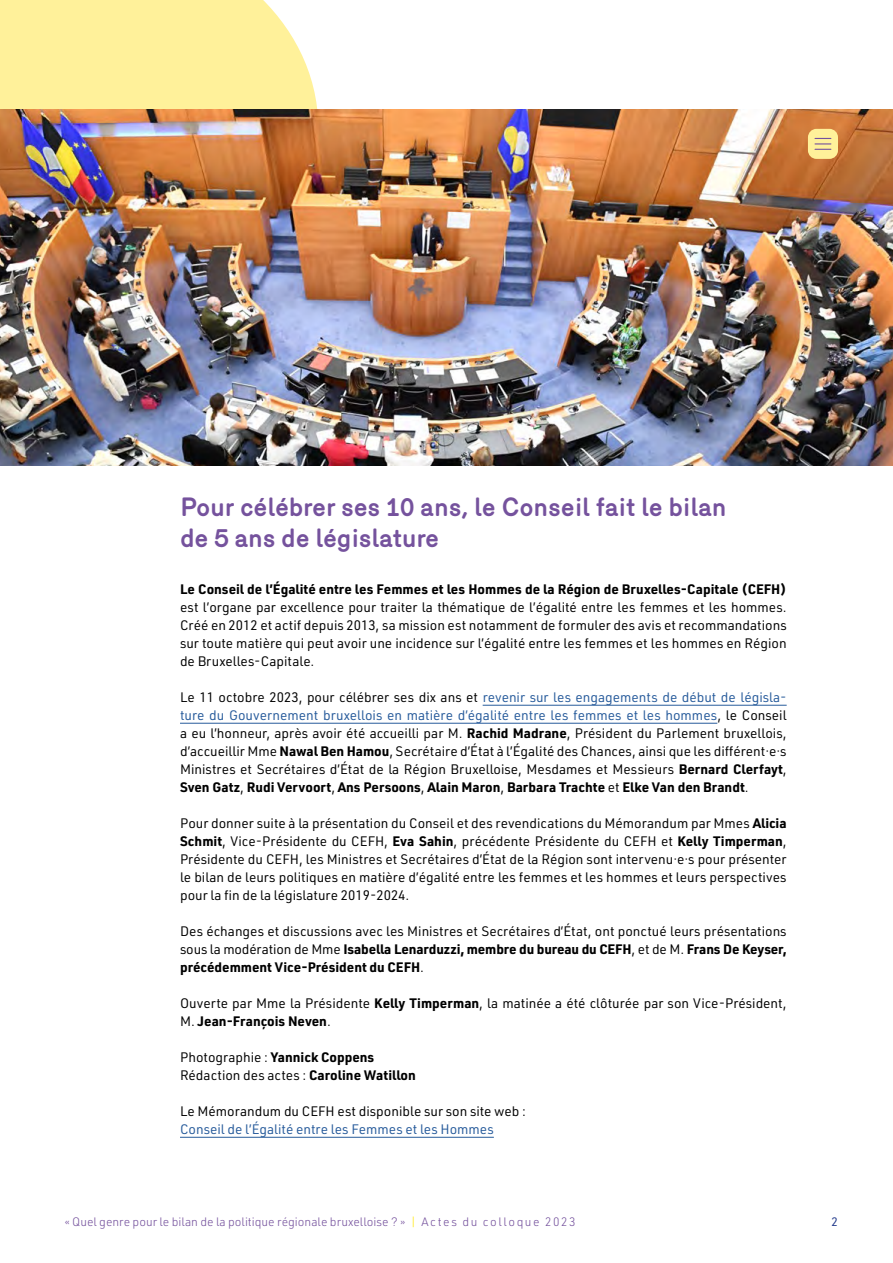
<style>
.page{position:relative;width:893px;height:1263px;background:#fff}
.page>*{position:absolute;margin:0;border:0;box-sizing:border-box;transform-origin:0 0}
.t1{font:700 25.5px/30.6px "Mercury";letter-spacing:-.01em;color:#75529d}
.BODYTEXT{font:13.5px/18px "URWDIN";color:#000;text-align:justify}
.t2{font:300 12px "URWDIN";color:#75529d}
.t3{font:12px "URWDIN";color:#20388a}
.s1{font-weight:700}
.s2{color:#275b9b}
.s3{color:#ffe600}
</style>
<div class="page">
<svg style="left:0;top:0;width:335px;height:110px;background:#fef1a4"></svg>
<hr style="left:483px;top:705px;width:304px;height:1px;background:#275b9b">
<hr style="left:180px;top:723px;width:537px;height:1px;background:#275b9b">
<hr style="left:180px;top:1137px;width:314px;height:1px;background:#275b9b">
<img style="left:0;top:110px;width:893px;height:356px">
<div style="left:808px;top:129px;width:30px;height:30px;background:#fff19a;border-radius:9px"></div>
<svg style="left:815px;top:138px;width:16px;height:12px"></svg>
<p class="t1" style="left:180px;top:492px;width:548px">Pour célébrer ses 10 ans, le Conseil fait le bilan de 5 ans de législature</p>
<p class="BODYTEXT" style="left:180px;top:580px;width:608px"><span class="s1">Le Conseil de l’Égalité entre les Femmes et les Hommes de la Région de Bruxelles-Capitale (CEFH) </span>est l’organe par excellence pour traiter la thématique de l’égalité entre les femmes et les hommes.<br>Créé en 2012 et actif depuis 2013, sa mission est notamment de formuler des avis et recommandations sur toute matière qui peut avoir une incidence sur l’égalité entre les femmes et les hommes en Région de Bruxelles-Capitale.</p>
<p class="BODYTEXT" style="left:180px;top:688px;width:608px">Le 11 octobre 2023, pour célébrer ses dix ans et <span class="s2">revenir sur les engagements de début de législa&shy;ture du Gouvernement bruxellois en matière d’égalité entre les femmes et les hommes</span>, le Conseil a eu l’honneur, après avoir été accueilli par M. <span class="s1">Rachid Madrane</span>, Président du Parlement bruxellois, d’accueillir Mme <span class="s1">Nawal Ben Hamou</span>, Secrétaire d’État à l’Égalité des Chances, ainsi que les différent·e·s Ministres et Secrétaires d’État de la Région Bruxelloise, Mesdames et Messieurs <span class="s1">Bernard Clerfayt</span>, <span class="s1">Sven Gatz</span>, <span class="s1">Rudi Vervoort</span>, <span class="s1">Ans Persoons</span>, <span class="s1">Alain Maron</span>, <span class="s1">Barbara Trachte</span> et <span class="s1">Elke Van den Brandt</span>.</p>
<p class="BODYTEXT" style="left:180px;top:814px;width:608px">Pour donner suite à la présentation du Conseil et des revendications du Mémorandum par Mmes <span class="s1">Alicia Schmit</span>, Vice-Présidente du CEFH, <span class="s1">Eva Sahin</span>, précédente Présidente du CEFH et <span class="s1">Kelly Timperman</span>, Présidente du CEFH, les Ministres et Secrétaires d’État de la Région sont intervenu·e·s pour présenter le bilan de leurs politiques en matière d’égalité entre les femmes et les hommes et leurs perspectives pour la fin de la législature 2019-2024.</p>
<p class="BODYTEXT" style="left:180px;top:922px;width:608px">Des échanges et discussions avec les Ministres et Secrétaires d’État, ont ponctué leurs présentations sous la modération de Mme <span class="s1">Isabella Lenarduzzi, membre du bureau du CEFH</span>, et de M. <span class="s1">Frans De Keyser, précédemment Vice-Président du CEFH</span>.</p>
<p class="BODYTEXT" style="left:180px;top:994px;width:608px">Ouverte par Mme la Présidente <span class="s1">Kelly Timperman</span>, la matinée a été clôturée par son Vice-Président,<br>M. <span class="s1">Jean-François Neven</span>.</p>
<p class="BODYTEXT" style="left:180px;top:1048px;width:237px">Photographie : <span class="s1">Yannick Coppens<br></span>Rédaction des actes : <span class="s1">Caroline Watillon</span></p>
<p class="BODYTEXT" style="left:180px;top:1102px;width:347px">Le Mémorandum du CEFH est disponible sur son site web :<br><span class="s2">Conseil de l’Égalité entre les Femmes et les Hommes</span></p>
<p class="t2" style="left:65px;top:1213px;width:512px">« Quel genre pour le bilan de la politique régionale bruxelloise ? » <span class="s3">|</span> A c t e s d u c o l l o q u e 2 0 2 3</p>
<p class="t3" style="left:831px;top:1213px;width:8px">2</p>
</div>
